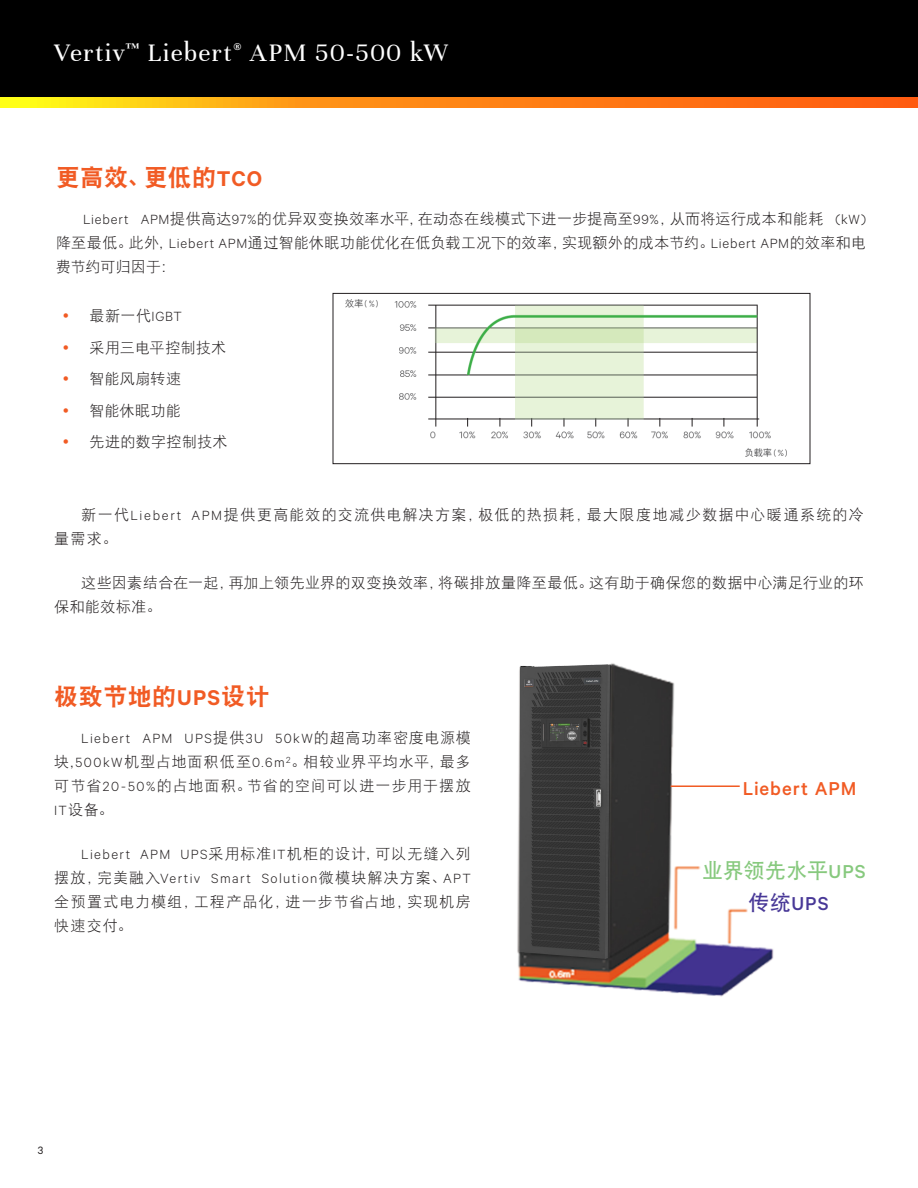
<style>
.page{position:relative;width:918px;height:1188px;background:#fff}
.page>*{position:absolute;margin:0;border:0;box-sizing:border-box;transform-origin:0 0}
.t1{font:27px "Unna";letter-spacing:.05em;color:#fff}
.t2{font:24px "DF Hei GB W9";letter-spacing:.015em;color:#f15b24}
.t3{font:500 21px "Calibre";letter-spacing:.045em;color:#f15b24}
.t4{font:21px "DFP Hei W7";letter-spacing:-.01em;color:#87c97e}
.t5{font:500 21px "Calibre";color:#483897}
.t6{font:15px/24px "DF Hei GB W3";letter-spacing:.045em;color:#231f20;text-align:justify}
.t7{font:15px/24px "DF Hei GB W3";letter-spacing:.025em;color:#231f20}
.t8{font:15px/24px "DF Hei GB W3";letter-spacing:.09em;color:#231f20}
.t9{font:15px "DF Hei GB W3";letter-spacing:.015em;color:#231f20}
.t10{font:12px "Calibre";color:#231f20}
.s1{font-family:"Calibre";font-weight:600}
.s2{font-family:"Calibre";font-weight:300}
.s3{font-family:"Calibre";font-weight:500}
.s4{font-family:"DFP Hei W7";font-weight:400}
</style>
<div class="page">
<div style="left:0;top:0;width:918px;height:98px;background:#000"></div>
<svg style="left:0;top:98px;width:918px;height:10px;background:#ff9314"></svg>
<img style="left:345px;top:299px;width:442px;height:158px">
<div style="left:333px;top:293px;width:477px;height:171px;border:1px solid #231f20"></div>
<img style="left:517px;top:663px;width:257px;height:334px">
<div style="left:702px;top:849px;width:165px;height:44px;background:#fff"></div>
<div style="left:743px;top:767px;width:165px;height:43px;background:#fff"></div>
<div style="left:748px;top:885px;width:132px;height:37px;background:#fff"></div>
<hr style="left:671px;top:785px;width:69px;height:2px;background:#f15b24">
<h1 class="t1" style="left:54px;top:37px;width:395px">Vertiv<sup>™</sup> Liebert<sup>®</sup> APM 50-500 kW</h1>
<p class="t2" style="left:56px;top:165px;width:208px">更高效、更低的<span class="s1">TCO</span></p>
<p class="t6" style="left:56px;top:206px;width:811px;text-indent:27px"><span class="s2">Liebert APM</span>提供高达<span class="s2">97%</span>的优异双变换效率水平，在动态在线模式下进一步提高至<span class="s2">99%</span>，从而将运行成本和能耗 <span class="s2">(kW)</span>降至最低。此外，<span class="s2">Liebert APM</span>通过智能休眠功能优化在低负载工况下的效率，实现额外的成本节约。<span class="s2">Liebert APM</span>的效率和电费节约可归因于：</p>
<p class="t6" style="left:90px;top:304px;width:94px">最新一代<span class="s2">IGBT</span></p>
<p class="t9" style="left:90px;top:339px;width:138px">采用三电平控制技术</p>
<p class="t6" style="left:90px;top:367px;width:93px">智能风扇转速</p>
<p class="t6" style="left:90px;top:398px;width:93px">智能休眠功能</p>
<p class="t7" style="left:90px;top:430px;width:140px">先进的数字控制技术</p>
<p class="t8" style="left:54px;top:502px;width:811px;text-indent:27px">新一代<span class="s2">Liebert APM</span>提供更高能效的交流供电解决方案，极低的热损耗，最大限度地减少数据中心暖通系统的冷量需求。</p>
<p class="t7" style="left:54px;top:571px;width:811px;text-indent:27px">这些因素结合在一起，再加上领先业界的双变换效率，将碳排放量降至最低。这有助于确保您的数据中心满足行业的环保和能效标准。</p>
<p class="t2" style="left:54px;top:684px;width:217px">极致节地的<span class="s1">UPS</span>设计</p>
<p class="t6" style="left:54px;top:725px;width:418px;text-indent:27px"><span class="s2">Liebert APM UPS</span>提供<span class="s2">3U 50kW</span>的超高功率密度电源模块,<span class="s2">500kW</span>机型占地面积低至<span class="s2">0.6m</span><sup>2</sup>。相较业界平均水平，最多可节省<span class="s2">20-50%</span>的占地面积。节省的空间可以进一步用于摆放<span class="s2">IT</span>设备。</p>
<p class="t6" style="left:54px;top:842px;width:418px;text-indent:27px"><span class="s2">Liebert APM UPS</span>采用标准<span class="s2">IT</span>机柜的设计，可以无缝入列摆放，完美融入<span class="s2">Vertiv Smart Solution</span>微模块解决方案、<span class="s2">APT</span>全预置式电力模组，工程产品化，进一步节省占地，实现机房快速交付。</p>
<p class="t3" style="left:743px;top:777px;width:115px">Liebert APM</p>
<p class="t4" style="left:702px;top:860px;width:165px">业界领先水平<span class="s3">UPS</span></p>
<p class="t5" style="left:748px;top:892px;width:82px"><span class="s4">传统</span>UPS</p>
<p class="t10" style="left:38px;top:1143px;width:7px">3</p>
</div>
